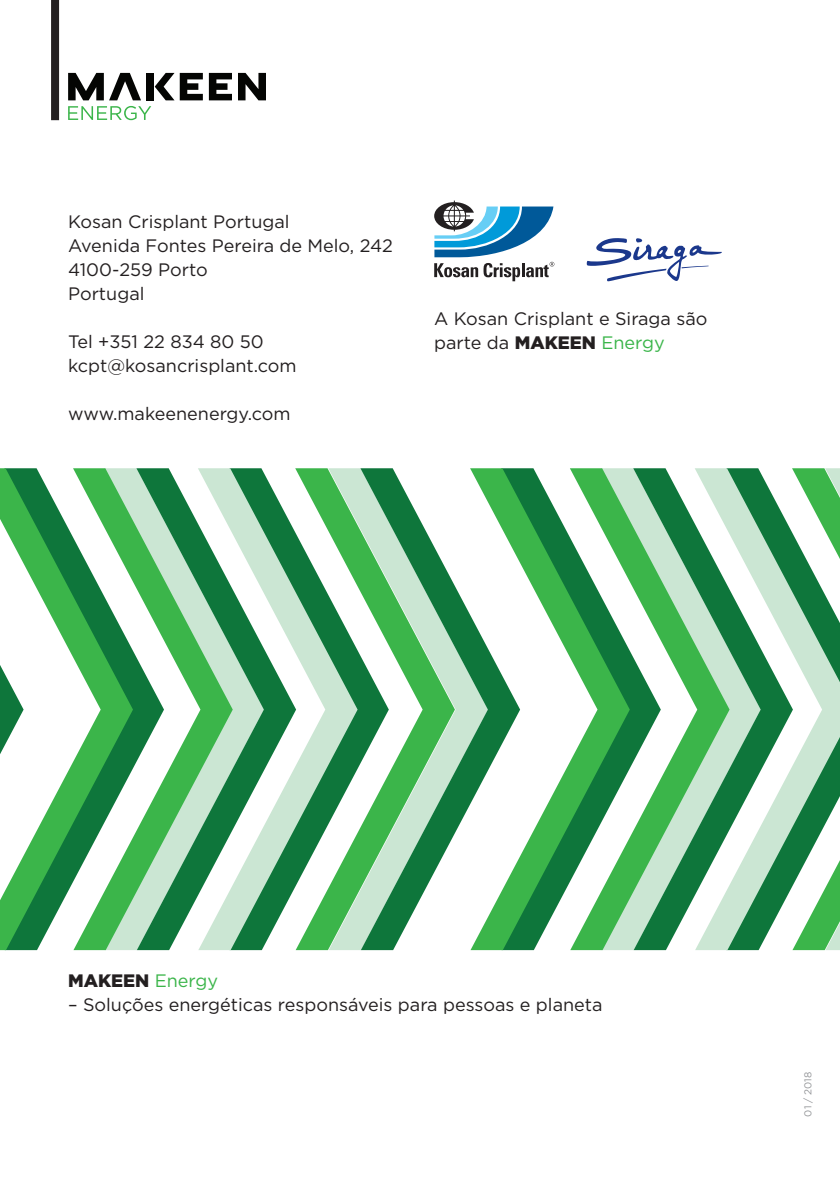
<style>
.page{position:relative;width:840px;height:1191px;background:#fff}
.page>*{position:absolute;margin:0;border:0;box-sizing:border-box;transform-origin:0 0}
.t1{font:18px/24px "Gotham";color:#231f20}
.t2{font:900 18px "Gotham";color:#231f20}
.t3{font:10px "Gotham";letter-spacing:-.005em;color:#939598}
.s1{font-weight:900}
.s2{color:#3ab54a}
.s3{font-weight:400;color:#3bb54a}
</style>
<div class="page">
<div style="left:51px;top:0;width:8px;height:120px;background:#231f20"></div>
<svg style="left:180px;top:73px;width:23px;height:27px"></svg>
<svg style="left:209px;top:73px;width:23px;height:27px"></svg>
<svg style="left:68px;top:73px;width:73px;height:27px"></svg>
<div style="left:146px;top:73px;width:8px;height:27px;background:#040503"></div>
<svg style="left:238px;top:73px;width:28px;height:27px"></svg>
<svg style="left:155px;top:73px;width:19px;height:27px"></svg>
<svg style="left:68px;top:106px;width:83px;height:14px"></svg>
<svg style="left:660px;top:468px;width:34px;height:482px"></svg>
<svg style="left:629px;top:468px;width:31px;height:482px"></svg>
<svg style="left:694px;top:468px;width:145px;height:482px"></svg>
<svg style="left:520px;top:468px;width:109px;height:482px"></svg>
<svg style="left:388px;top:468px;width:132px;height:482px"></svg>
<svg style="left:164px;top:468px;width:34px;height:482px"></svg>
<svg style="left:133px;top:468px;width:31px;height:482px"></svg>
<svg style="left:357px;top:468px;width:31px;height:482px"></svg>
<svg style="left:198px;top:468px;width:159px;height:482px"></svg>
<svg style="left:0;top:468px;width:133px;height:482px"></svg>
<svg style="left:434px;top:200px;width:120px;height:81px"></svg>
<svg style="left:586px;top:238px;width:135px;height:43px"></svg>
<p class="t1" style="left:68px;top:209px;width:326px">Kosan Crisplant Portugal<br>Avenida Fontes Pereira de Melo, 242<br>4100-259 Porto<br>Portugal</p>
<p class="t1" style="left:68px;top:329px;width:230px">Tel +351 22 834 80 50 kcpt@kosancrisplant.com</p>
<p class="t1" style="left:68px;top:401px;width:224px">www.makeenenergy.com</p>
<p class="t1" style="left:434px;top:306px;width:275px">A Kosan Crisplant e Siraga são parte da <span class="s1">MAKEEN</span> <span class="s2">Energy</span></p>
<p class="t2" style="left:68px;top:968px;width:151px">MAKEEN <span class="s3">Energy</span></p>
<p class="t1" style="left:68px;top:992px;width:535px">– Soluções energéticas responsáveis para pessoas e planeta</p>
<p class="t3" style="left:801px;top:1116px;width:46px;rotate:-90deg">01 / 2018</p>
</div>
